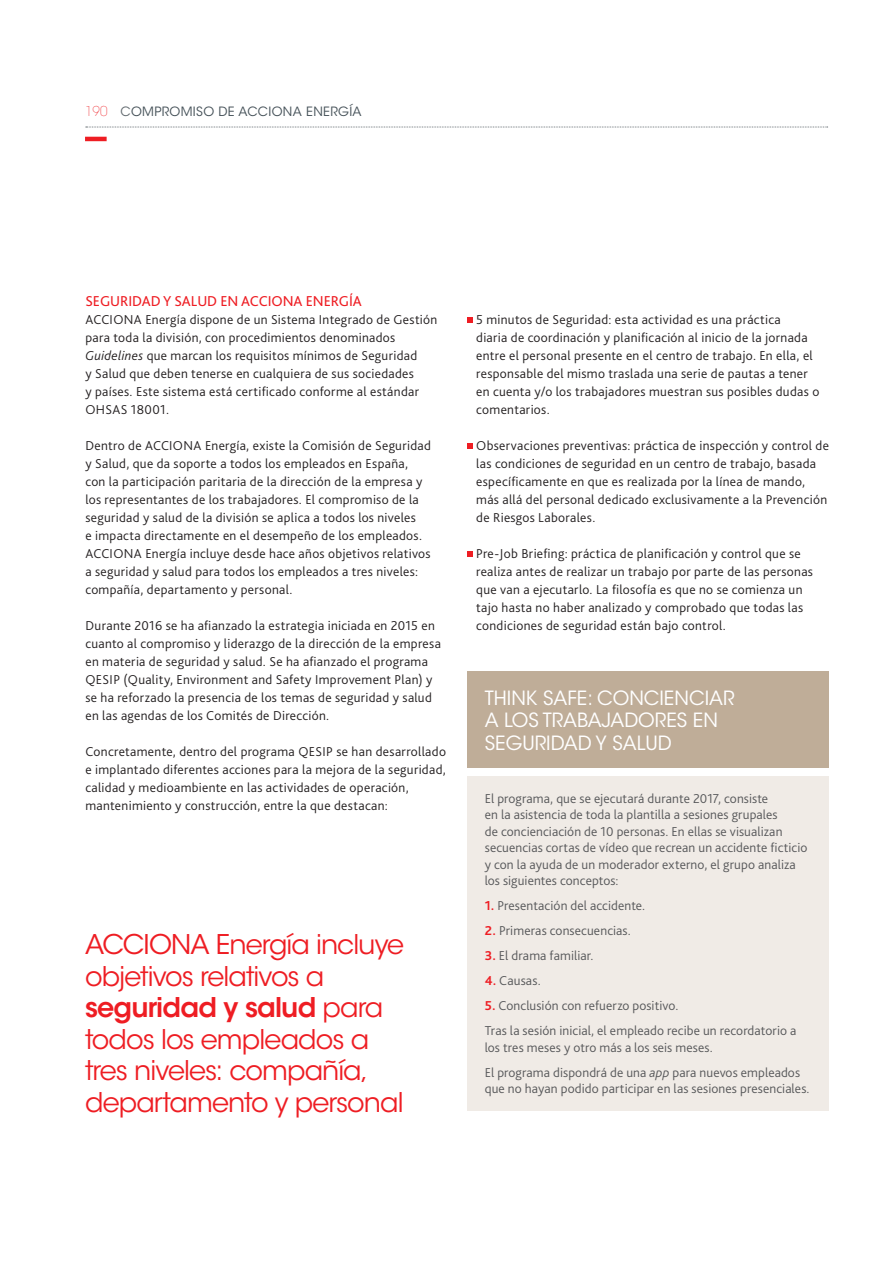
<style>
.page{position:relative;width:893px;height:1263px;background:#fff}
.page>*{position:absolute;margin:0;border:0;box-sizing:border-box;transform-origin:0 0}
.t1{font:27px/31.5px "ITC Avant Garde Std";letter-spacing:-.035em;color:#ee1d23}
.t2{font:19.5px/22.5px "ITC Avant Garde Std";color:#fff}
.t3{font:15px "Bliss Pro";letter-spacing:-.005em;color:#ee1d23}
.t4{font:300 13.5px/18px "Bliss Pro";letter-spacing:.025em;color:#231f20}
.t5{font:300 13.5px/16.5px "Bliss Pro";letter-spacing:.01em;color:#57585a}
.t6{font:12.75px "ITC Avant Garde Std";letter-spacing:.025em;color:#465259}
.s1{font-weight:200;font-size:13.5px;color:#ee1d23}
.s2{color:#626a6f}
.s3{font-style:italic}
.s4{font-weight:600}
.s5{font-weight:700;color:#ee1d23}
</style>
<div class="page">
<hr style="left:85px;top:137px;width:22px;height:4px;background:#ee1d23">
<svg style="left:86px;top:127px;width:742px;height:1px"></svg>
<svg style="left:468px;top:317px;width:5px;height:5px"></svg>
<svg style="left:468px;top:443px;width:5px;height:5px"></svg>
<svg style="left:468px;top:551px;width:5px;height:5px"></svg>
<div style="left:468px;top:776px;width:361px;height:334px;background:#f0ebe6"></div>
<div style="left:468px;top:672px;width:361px;height:96px;background:#bfad98"></div>
<p class="t6" style="left:85px;top:103px;width:58px"><span class="s1">190</span> <span class="s2">C</span>omprom</p>
<p class="t6" style="left:193px;top:103px;width:122px">iso de acciona ENE</p>
<p class="t6" style="left:330px;top:103px;width:33px">RGÍA</p>
<p class="t3" style="left:85px;top:292px;width:166px">SEG URIDAD Y SALUD EN ACCIONA</p>
<p class="t3" style="left:306px;top:292px;width:58px">ENERGÍA</p>
<p class="t4" style="left:85px;top:310px;width:353px">ACCIONA Energía dispone de un Sistema Integrado de Gestión para toda la división, con procedimientos denominados <span class="s3">Guidelines</span> que marcan los requisitos mínimos de Seguridad<br>y Salud que deben tenerse en cualquiera de sus sociedades<br>y países. Este sistema está certificado conforme al estándar OHSAS 18001.</p>
<p class="t4" style="left:85px;top:436px;width:347px">Dentro de ACCIONA Energía, existe la Comisión de Seguridad y Salud, que da soporte a todos los empleados en España, con la participación paritaria de la dirección de la empresa y los representantes de los trabajadores. El compromiso de la seguridad y salud de la división se aplica a todos los niveles<br>e impacta directamente en el desempeño de los empleados.<br>ACCIONA Energía incluye desde hace años objetivos relativos a seguridad y salud para todos los empleados a tres niveles: compañía, departamento y personal.</p>
<p class="t4" style="left:85px;top:616px;width:357px">Durante 2016 se ha afianzado la estrategia iniciada en 2015 en cuanto al compromiso y liderazgo de la dirección de la empresa en materia de seguridad y salud. Se ha afianzado el programa QESIP (Quality, Environment and Safety Improvement Plan) y se ha reforzado la presencia de los temas de seguridad y salud en las agendas de los Comités de Dirección.</p>
<p class="t4" style="left:85px;top:742px;width:362px">Concretamente, dentro del programa QESIP se han desarrollado e implantado diferentes acciones para la mejora de la seguridad, calidad y medioambiente en las actividades de operación, mantenimiento y construcción, entre la que destacan:</p>
<h1 class="t1" style="left:85px;top:929px;width:321px">ACCIONA Energía incluye objetivos relativos a <span class="s4">seguridad y salud</span> para todos los empleados a tres niveles: compañía, departamento y personal</h1>
<p class="t4" style="left:476px;top:310px;width:345px">5 minutos de Seguridad: esta actividad es una práctica<br>diaria de coordinación y planificación al inicio de la jornada entre el personal presente en el centro de trabajo. En ella, el responsable del mismo traslada una serie de pautas a tener en cuenta y/o los trabajadores muestran sus posibles dudas o comentarios.</p>
<p class="t4" style="left:476px;top:436px;width:354px">Observaciones preventivas: práctica de inspección y control de las condiciones de seguridad en un centro de trabajo, basada específicamente en que es realizada por la línea de mando, más allá del personal dedicado exclusivamente a la Prevención de Riesgos Laborales.</p>
<p class="t4" style="left:476px;top:544px;width:338px">Pre-Job Briefing: práctica de planificación y control que se realiza antes de realizar un trabajo por parte de las personas que van a ejecutarlo. La filosofía es que no se comienza un tajo hasta no haber analizado y comprobado que todas las condiciones de seguridad están bajo control.</p>
<h2 class="t2" style="left:485px;top:686px;width:238px">THIN K SAFE : concienciar a los trabaja</h2>
<h2 class="t2" style="left:624px;top:709px;width:95px">dores en</h2>
<h2 class="t2" style="left:485px;top:731px;width:36px">segur</h2>
<h2 class="t2" style="left:546px;top:731px;width:127px">idad y salud</h2>
<p class="t5" style="left:485px;top:790px;width:324px">El programa, que se ejecutará durante 2017, consiste<br>en la asistencia de toda la plantilla a sesiones grupales<br>de concienciación de 10 personas. En ellas se visualizan secuencias cortas de vídeo que recrean un accidente ficticio y con la ayuda de un moderador externo, el grupo analiza los siguientes conceptos:</p>
<p class="t5" style="left:485px;top:897px;width:162px"><span class="s5">1.</span> Presentación del accidente.</p>
<p class="t5" style="left:485px;top:922px;width:148px"><span class="s5">2.</span> Primeras consecuencias.</p>
<p class="t5" style="left:485px;top:947px;width:110px"><span class="s5">3.</span> El drama familiar.</p>
<p class="t5" style="left:485px;top:972px;width:57px"><span class="s5">4.</span> Causas.</p>
<p class="t5" style="left:485px;top:993px;width:313px;line-height:25px"><span class="s5">5.</span> Conclusión con refuerzo positivo.<br>Tras la sesión inicial, el empleado recibe un recordatorio a</p>
<p class="t5" style="left:485px;top:1034px;width:317px;line-height:25px">los tres meses y otro más a los seis meses.<br>El programa dispondrá de una <span class="s3">app</span> para nuevos empleados</p>
<p class="t5" style="left:485px;top:1080px;width:326px">que no hayan podido participar en las sesiones presenciales.</p>
</div>
